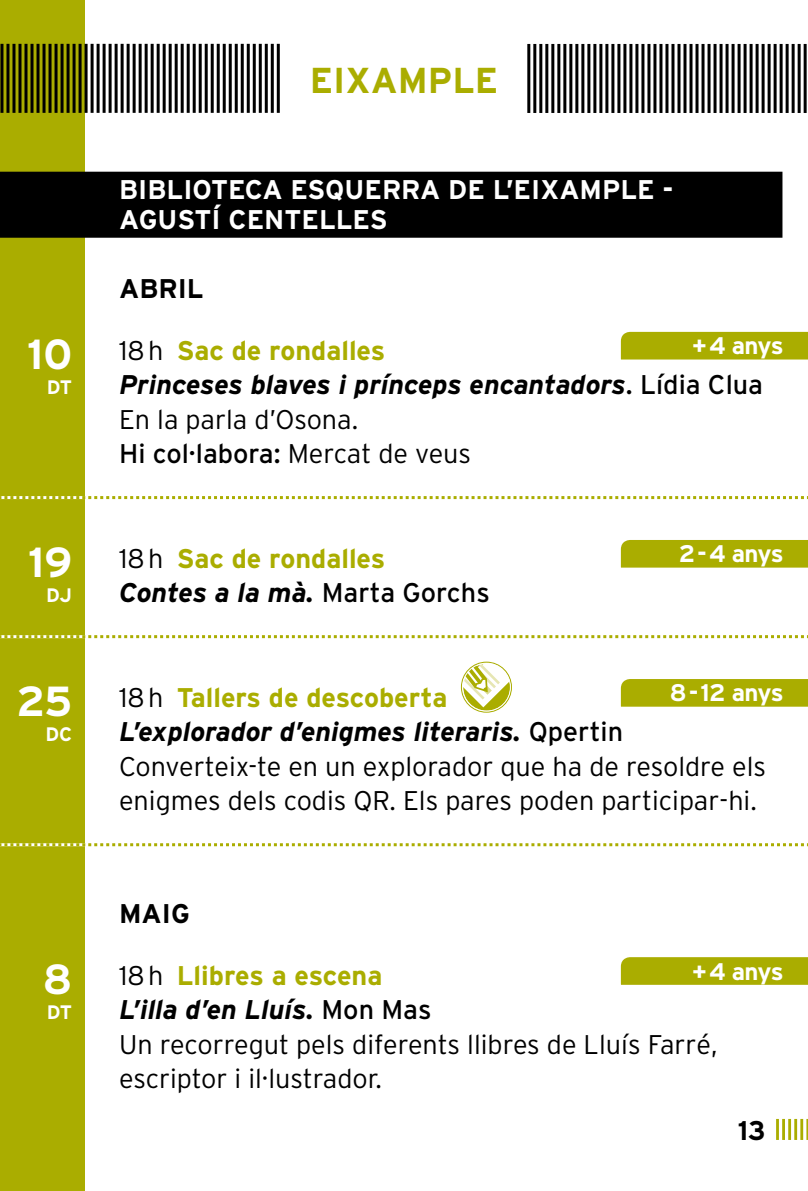
<style>
.page{position:relative;width:808px;height:1191px;background:#fff}
.page>*{position:absolute;margin:0;border:0;box-sizing:border-box;transform-origin:0 0}
.t1{font:700 36px "Interstate";color:#aaad00}
.t2{font:300 27px/34.5px "Interstate";color:#000}
.t3{font:italic 700 27px/34.5px "Interstate";color:#000}
.t4{font:700 27px "Interstate";color:#aaad00}
.t5{font:700 27px "Interstate";color:#fff}
.t6{font:700 27px "Interstate";color:#000}
.t7{font:700 24px "Interstate";letter-spacing:-.04em;color:#fff}
.t8{font:700 19.5px "Interstate";letter-spacing:-.025em;color:#fff}
.s1{font-size:42px;color:#fff}
.s2{font-weight:300;color:#000}
.s3{font-weight:400;font-style:normal}
.s4{font-weight:300;font-style:normal}
.s5{font-weight:700;font-style:italic}
.s6{font-weight:400}
</style>
<div class="page">
<div style="left:0;top:0;width:85px;height:1191px;background:#aaad00"></div>
<svg style="left:776px;top:1119px;width:32px;height:21px"></svg>
<svg style="left:0;top:44px;width:280px;height:69px"></svg>
<svg style="left:527px;top:44px;width:280px;height:69px"></svg>
<div style="left:0;top:172px;width:782px;height:66px;background:#000"></div>
<div style="left:621px;top:332px;width:187px;height:27px;background:#aaad00"></div>
<svg style="left:0;top:496px;width:808px;height:3px"></svg>
<div style="left:621px;top:540px;width:187px;height:27px;background:#aaad00"></div>
<svg style="left:0;top:635px;width:808px;height:3px"></svg>
<svg style="left:462px;top:662px;width:49px;height:50px"></svg>
<svg style="left:462px;top:663px;width:49px;height:44px"></svg>
<div style="left:461px;top:661px;width:51px;height:51px;border:1px solid #aaad00;border-radius:50%"></div>
<div style="left:462px;top:663px;width:49px;height:48px;border:1px solid #fff;border-radius:50%"></div>
<div style="left:621px;top:679px;width:187px;height:27px;background:#aaad00"></div>
<svg style="left:0;top:843px;width:808px;height:3px"></svg>
<div style="left:621px;top:957px;width:187px;height:27px;background:#aaad00"></div>
<h1 class="t1" style="left:310px;top:60px;width:87px">Eixample</h1>
<p class="t5" style="left:119px;top:175px;width:33px">Bibli</p>
<p class="t5" style="left:192px;top:175px;width:37px">oteca</p>
<p class="t5" style="left:290px;top:175px;width:74px">Esquerra</p>
<p class="t5" style="left:448px;top:175px;width:131px">de l’Eixample</p>
<p class="t5" style="left:663px;top:175px;width:12px">-</p>
<p class="t5" style="left:119px;top:205px;width:37px">Agustí</p>
<p class="t5" style="left:229px;top:205px;width:37px">Centelles</p>
<p class="t6" style="left:119px;top:273px;width:86px">ABRIL</p>
<p class="t4" style="left:27px;top:335px;width:360px"><span class="s1">10</span> <span class="s2">18h</span> Sac de rondalles</p>
<p class="t7" style="left:692px;top:332px;width:93px">+4 anys</p>
<p class="t8" style="left:47px;top:376px;width:27px">DT</p>
<p class="t3" style="left:119px;top:367px;width:645px">Princeses blaves i prínceps encantadors<span class="s3">. Lídia Clua<br></span><span class="s4">En la parla d’Osona.<br></span><span class="s3">Hi col·labora:</span> <span class="s4">Mercat de veus</span></p>
<p class="t4" style="left:28px;top:543px;width:359px"><span class="s1">19</span> <span class="s2">18h</span> Sac de rondalles</p>
<p class="t7" style="left:679px;top:540px;width:106px">2-4 anys</p>
<p class="t8" style="left:46px;top:584px;width:28px">DJ</p>
<p class="t3" style="left:119px;top:575px;width:372px">Contes a la mà. <span class="s3">Marta Gorchs</span></p>
<p class="t4" style="left:17px;top:682px;width:432px"><span class="s1">25</span> <span class="s2">18h</span> Tallers de descoberta</p>
<p class="t7" style="left:670px;top:679px;width:115px">8-12 anys</p>
<p class="t8" style="left:45px;top:723px;width:28px">DC</p>
<p class="t2" style="left:119px;top:714px;width:648px"><span class="s5">L’explorador d’enigmes literaris.</span> <span class="s6">Qpertin<br></span>Converteix-te en un explorador que ha de resoldre els enigmes dels codis QR. Els pares poden participar-hi.</p>
<p class="t6" style="left:119px;top:898px;width:72px">MAIG</p>
<p class="t4" style="left:43px;top:960px;width:341px"><span class="s1">8</span> <span class="s2">18h</span> Llibres a escena</p>
<p class="t7" style="left:692px;top:957px;width:93px">+4 anys</p>
<p class="t8" style="left:47px;top:1001px;width:27px">DT</p>
<p class="t2" style="left:119px;top:992px;width:600px"><span class="s5">L’illa d’en Lluís.</span> <span class="s6">Mon Mas<br></span>Un recorregut pels diferents llibres de Lluís Farré, escriptor i il·lustrador.</p>
<p class="t6" style="left:738px;top:1115px;width:29px">13</p>
</div>
